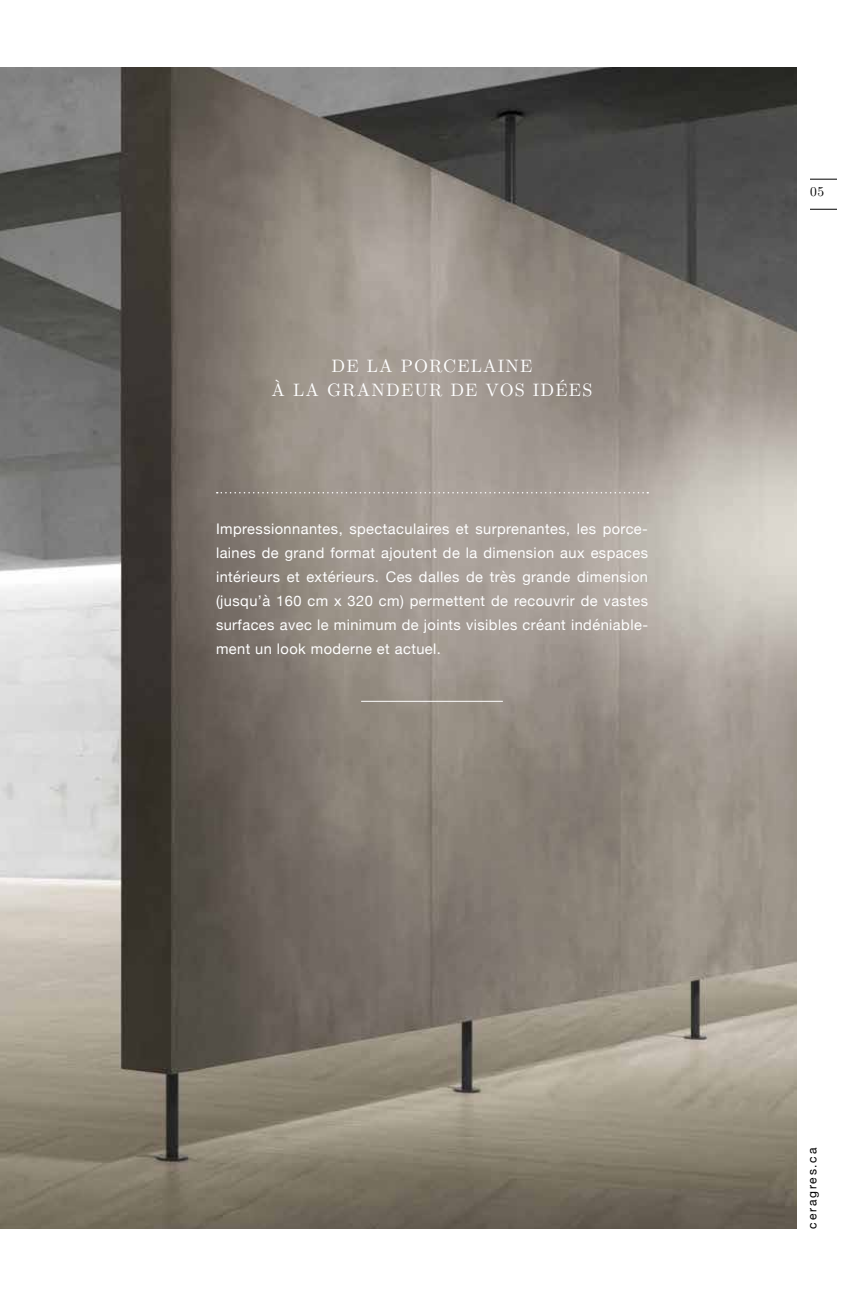
<style>
.page{position:relative;width:864px;height:1296px;background:#fff}
.page>*{position:absolute;margin:0;border:0;box-sizing:border-box;transform-origin:0 0}
.t1{font:18px/24px "LM Roman 10";letter-spacing:.065em;color:#fff;text-align:center}
.t2{font:14.7px/24px "Helvetica Neue";letter-spacing:.03em;color:#fff;text-align:justify}
.t3{font:13.5px "LM Roman 10";color:#000}
.t4{font:12px "Helvetica Neue";letter-spacing:.15em;color:#000}
</style>
<div class="page">
<img style="left:1px;top:68px;width:795px;height:1160px">
<img style="left:0;top:68px;width:1px;height:1160px">
<hr style="left:361px;top:701px;width:142px;height:1px;background:#fff">
<svg style="left:217px;top:492px;width:431px;height:2px"></svg>
<svg style="left:810px;top:179px;width:27px;height:1px"></svg>
<svg style="left:810px;top:209px;width:27px;height:1px"></svg>
<p class="t1" style="left:272px;top:353px;width:322px">DE LA PORCELAINE<br>À LA GRANDEUR DE VOS IDÉES</p>
<p class="t2" style="left:216px;top:517px;width:434px">Impressionnantes, spectaculaires et surprenantes, les porce&shy;laines de grand format ajoutent de la dimension aux espaces intérieurs et extérieurs. Ces dalles de très grande dimension (jusqu’à 160 cm x 320 cm) permettent de recouvrir de vastes surfaces avec le minimum de joints visibles créant indéniable&shy;ment un look moderne et actuel.</p>
<p class="t3" style="left:810px;top:181px;width:16px">05</p>
<p class="t4" style="left:803px;top:1228px;width:82px;rotate:-90deg">ceragres.ca</p>
</div>
